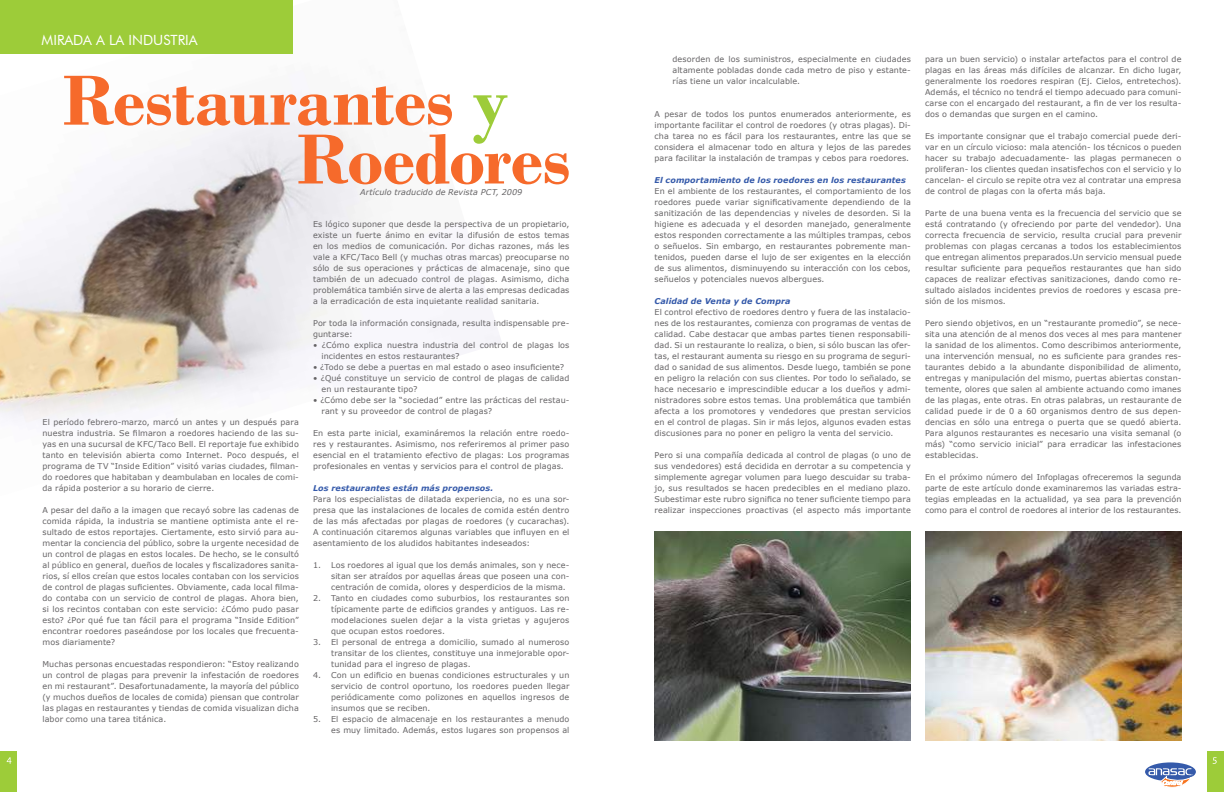
<style>
.page{position:relative;width:1224px;height:792px;background:#fff}
.page>*{position:absolute;margin:0;border:0;box-sizing:border-box;transform-origin:0 0}
.t1{font:700 74.6px/58.8px "Bodoni";letter-spacing:-.015em;color:#f66a2b}
.t2{font:14.1px "Futura BT";color:#fff}
.t3{font:8px/11px "Verdana";letter-spacing:.015em;color:#656365;text-align:justify}
.t4{font:italic 700 8px "Verdana";letter-spacing:.015em;color:#355aaa}
.t5{font:italic 8px "Verdana";letter-spacing:.01em;color:#656365}
.s1{color:#9dcc39}
</style>
<div class="page">
<img style="left:0;top:0;width:502px;height:422px">
<img style="left:655px;top:531px;width:256px;height:210px">
<div style="left:0;top:0;width:292px;height:53px;background:#9dcc39"></div>
<div style="left:1144px;top:762px;width:53px;height:20px;background:#f6f8fb;border-radius:50%"></div>
<div style="left:1144px;top:762px;width:53px;height:20px;border:1px solid #fff;border-radius:50%"></div>
<div style="left:1145px;top:762px;width:51px;height:19px;background:#355aaa;border-radius:50%"></div>
<svg style="left:1148px;top:768px;width:45px;height:20px"></svg>
<div style="left:0;top:752px;width:16px;height:40px;background:#9dcc39"></div>
<svg style="left:7px;top:757px;width:4px;height:7px"></svg>
<div style="left:1208px;top:752px;width:16px;height:40px;background:#9dcc39"></div>
<svg style="left:1213px;top:757px;width:4px;height:7px"></svg>
<img style="left:925px;top:531px;width:256px;height:210px">
<h2 class="t2" style="left:42px;top:32px;width:158px">MIRADA A LA INDUSTRIA</h2>
<h1 class="t1" style="left:297px;top:71px;width:275px;text-indent:-234px">Restaurantes <span class="s1">y<br></span>Roedores</h1>
<p class="t3" style="left:43px;top:416px;width:258px">El período febrero-marzo, marcó un antes y un después para nuestra industria. Se filmaron a roedores haciendo de las su&shy;yas en una sucursal de KFC/Taco Bell. El reportaje fue exhibido tanto en televisión abierta como Internet. Poco después, el programa de TV “Inside Edition” visitó varias ciudades, filman&shy;do roedores que habitaban y deambulaban en locales de comi&shy;da rápida posterior a su horario de cierre.</p>
<p class="t3" style="left:43px;top:504px;width:258px">A pesar del daño a la imagen que recayó sobre las cadenas de comida rápida, la industria se mantiene optimista ante el re&shy;sultado de estos reportajes. Ciertamente, esto sirvió para au&shy;mentar la conciencia del público, sobre la urgente necesidad de un control de plagas en estos locales. De hecho, se le consultó al público en general, dueños de locales y fiscalizadores sanita&shy;rios, sí ellos creían que estos locales contaban con los servicios de control de plagas suficientes. Obviamente, cada local filma&shy;do contaba con un servicio de control de plagas. Ahora bien, si los recintos contaban con este servicio: ¿Cómo pudo pasar esto? ¿Por qué fue tan fácil para el programa “Inside Edition” encontrar roedores paseándose por los locales que frecuenta&shy;mos diariamente?</p>
<p class="t3" style="left:43px;top:658px;width:258px">Muchas personas encuestadas respondieron: “Estoy realizando un control de plagas para prevenir la infestación de roedores en mi restaurant”. Desafortunadamente, la mayoría del público (y muchos dueños de locales de comida) piensan que controlar las plagas en restaurantes y tiendas de comida visualizan dicha labor como una tarea titánica.</p>
<p class="t5" style="left:360px;top:187px;width:164px">Artículo traducido de Revista PCT, 2009</p>
<p class="t3" style="left:313px;top:218px;width:258px">Es lógico suponer que desde la perspectiva de un propietario, existe un fuerte ánimo en evitar la difusión de estos temas en los medios de comunicación. Por dichas razones, más les vale a KFC/Taco Bell (y muchas otras marcas) preocuparse no sólo de sus operaciones y prácticas de almacenaje, sino que también de un adecuado control de plagas. Asimismo, dicha problemática también sirve de alerta a las empresas dedicadas a la erradicación de esta inquietante realidad sanitaria.</p>
<p class="t3" style="left:313px;top:317px;width:258px">Por toda la información consignada, resulta indispensable pre&shy;guntarse:</p>
<p class="t3" style="left:322px;top:339px;width:249px;text-indent:-8px">• ¿Cómo explica nuestra industria del control de plagas los incidentes en estos restaurantes?</p>
<p class="t3" style="left:313px;top:361px;width:253px">• ¿Todo se debe a puertas en mal estado o aseo insuficiente?</p>
<p class="t3" style="left:322px;top:372px;width:249px;text-indent:-8px">• ¿Qué constituye un servicio de control de plagas de calidad en un restaurante tipo?</p>
<p class="t3" style="left:322px;top:394px;width:249px;text-indent:-8px">• ¿Cómo debe ser la “sociedad” entre las prácticas del restau&shy;rant y su proveedor de control de plagas?</p>
<p class="t3" style="left:313px;top:427px;width:258px">En esta parte inicial, examináremos la relación entre roedo&shy;res y restaurantes. Asimismo, nos referiremos al primer paso esencial en el tratamiento efectivo de plagas: Los programas profesionales en ventas y servicios para el control de plagas.</p>
<p class="t4" style="left:313px;top:483px;width:182px">Los restaurantes están más propensos.</p>
<p class="t3" style="left:313px;top:493px;width:258px">Para los especialistas de dilatada experiencia, no es una sor&shy;presa que las instalaciones de locales de comida estén dentro de las más afectadas por plagas de roedores (y cucarachas).<br>A continuación citaremos algunas variables que influyen en el asentamiento de los aludidos habitantes indeseados:</p>
<p class="t3" style="left:331px;top:559px;width:240px;text-indent:-18px">1. Los roedores al igual que los demás animales, son y nece&shy;sitan ser atraídos por aquellas áreas que poseen una con&shy;centración de comida, olores y desperdicios de la misma.</p>
<p class="t3" style="left:331px;top:592px;width:240px;text-indent:-18px">2. Tanto en ciudades como suburbios, los restaurantes son típicamente parte de edificios grandes y antiguos. Las re&shy;modelaciones suelen dejar a la vista grietas y agujeros que ocupan estos roedores.</p>
<p class="t3" style="left:331px;top:636px;width:240px;text-indent:-18px">3. El personal de entrega a domicilio, sumado al numeroso transitar de los clientes, constituye una inmejorable opor&shy;tunidad para el ingreso de plagas.</p>
<p class="t3" style="left:331px;top:669px;width:240px;text-indent:-18px">4. Con un edificio en buenas condiciones estructurales y un servicio de control oportuno, los roedores pueden llegar periódicamente como polizones en aquellos ingresos de insumos que se reciben.</p>
<p class="t3" style="left:313px;top:713px;width:258px;text-align:right">5. El espacio de almacenaje en los restaurantes a menudo es muy limitado. Además, estos lugares son propensos al</p>
<p class="t3" style="left:673px;top:53px;width:240px">desorden de los suministros, especialmente en ciudades altamente pobladas donde cada metro de piso y estante&shy;rías tiene un valor incalculable.</p>
<p class="t3" style="left:655px;top:108px;width:258px">A pesar de todos los puntos enumerados anteriormente, es importante facilitar el control de roedores (y otras plagas). Di&shy;cha tarea no es fácil para los restaurantes, entre las que se considera el almacenar todo en altura y lejos de las paredes para facilitar la instalación de trampas y cebos para roedores.</p>
<p class="t4" style="left:655px;top:175px;width:253px">El comportamiento de los roedores en los restaurantes</p>
<p class="t3" style="left:655px;top:185px;width:258px">En el ambiente de los restaurantes, el comportamiento de los roedores puede variar significativamente dependiendo de la sanitización de las dependencias y niveles de desorden. Si la higiene es adecuada y el desorden manejado, generalmente estos responden correctamente a las múltiples trampas, cebos o señuelos. Sin embargo, en restaurantes pobremente man&shy;tenidos, pueden darse el lujo de ser exigentes en la elección de sus alimentos, disminuyendo su interacción con los cebos, señuelos y potenciales nuevos albergues.</p>
<p class="t4" style="left:655px;top:296px;width:138px">Calidad de Venta y de Compra</p>
<p class="t3" style="left:655px;top:306px;width:258px">El control efectivo de roedores dentro y fuera de las instalacio&shy;nes de los restaurantes, comienza con programas de ventas de calidad. Cabe destacar que ambas partes tienen responsabili&shy;dad. Si un restaurante lo realiza, o bien, si sólo buscan las ofer&shy;tas, el restaurant aumenta su riesgo en su programa de seguri&shy;dad o sanidad de sus alimentos. Desde luego, también se pone en peligro la relación con sus clientes. Por todo lo señalado, se hace necesario e imprescindible educar a los dueños y admi&shy;nistradores sobre estos temas. Una problemática que también afecta a los promotores y vendedores que prestan servicios en el control de plagas. Sin ir más lejos, algunos evaden estas discusiones para no poner en peligro la venta del servicio.</p>
<p class="t3" style="left:655px;top:449px;width:258px">Pero si una compañía dedicada al control de plagas (o uno de sus vendedores) está decidida en derrotar a su competencia y simplemente agregar volumen para luego descuidar su traba&shy;jo, sus resultados se hacen predecibles en el mediano plazo.<br>Subestimar este rubro significa no tener suficiente tiempo para realizar inspecciones proactivas (el aspecto más importante</p>
<p class="t3" style="left:925px;top:53px;width:258px">para un buen servicio) o instalar artefactos para el control de plagas en las áreas más difíciles de alcanzar. En dicho lugar, generalmente los roedores respiran (Ej. Cielos, entretechos).<br>Además, el técnico no tendrá el tiempo adecuado para comuni&shy;carse con el encargado del restaurant, a fin de ver los resulta&shy;dos o demandas que surgen en el camino.</p>
<p class="t3" style="left:925px;top:130px;width:258px">Es importante consignar que el trabajo comercial puede deri&shy;var en un círculo vicioso: mala atención- los técnicos o pueden hacer su trabajo adecuadamente- las plagas permanecen o proliferan- los clientes quedan insatisfechos con el servicio y lo cancelan- el circulo se repite otra vez al contratar una empresa de control de plagas con la oferta más baja.</p>
<p class="t3" style="left:925px;top:207px;width:258px">Parte de una buena venta es la frecuencia del servicio que se está contratando (y ofreciendo por parte del vendedor). Una correcta frecuencia de servicio, resulta crucial para prevenir problemas con plagas cercanas a todos los establecimientos que entregan alimentos preparados.Un servicio mensual puede resultar suficiente para pequeños restaurantes que han sido capaces de realizar efectivas sanitizaciones, dando como re&shy;sultado aislados incidentes previos de roedores y escasa pre&shy;sión de los mismos.</p>
<p class="t3" style="left:925px;top:317px;width:258px">Pero siendo objetivos, en un “restaurante promedio”, se nece&shy;sita una atención de al menos dos veces al mes para mantener la sanidad de los alimentos. Como describimos anteriormente, una intervención mensual, no es suficiente para grandes res&shy;taurantes debido a la abundante disponibilidad de alimento, entregas y manipulación del mismo, puertas abiertas constan&shy;temente, olores que salen al ambiente actuando como imanes de las plagas, ente otras. En otras palabras, un restaurante de calidad puede ir de 0 a 60 organismos dentro de sus depen&shy;dencias en sólo una entrega o puerta que se quedó abierta.<br>Para algunos restaurantes es necesario una visita semanal (o más) “como servicio inicial” para erradicar las infestaciones establecidas.</p>
<p class="t3" style="left:925px;top:471px;width:258px">En el próximo número del Infoplagas ofreceremos la segunda parte de este artículo donde examinaremos las variadas estra&shy;tegias empleadas en la actualidad, ya sea para la prevención como para el control de roedores al interior de los restaurantes.</p>
</div>
